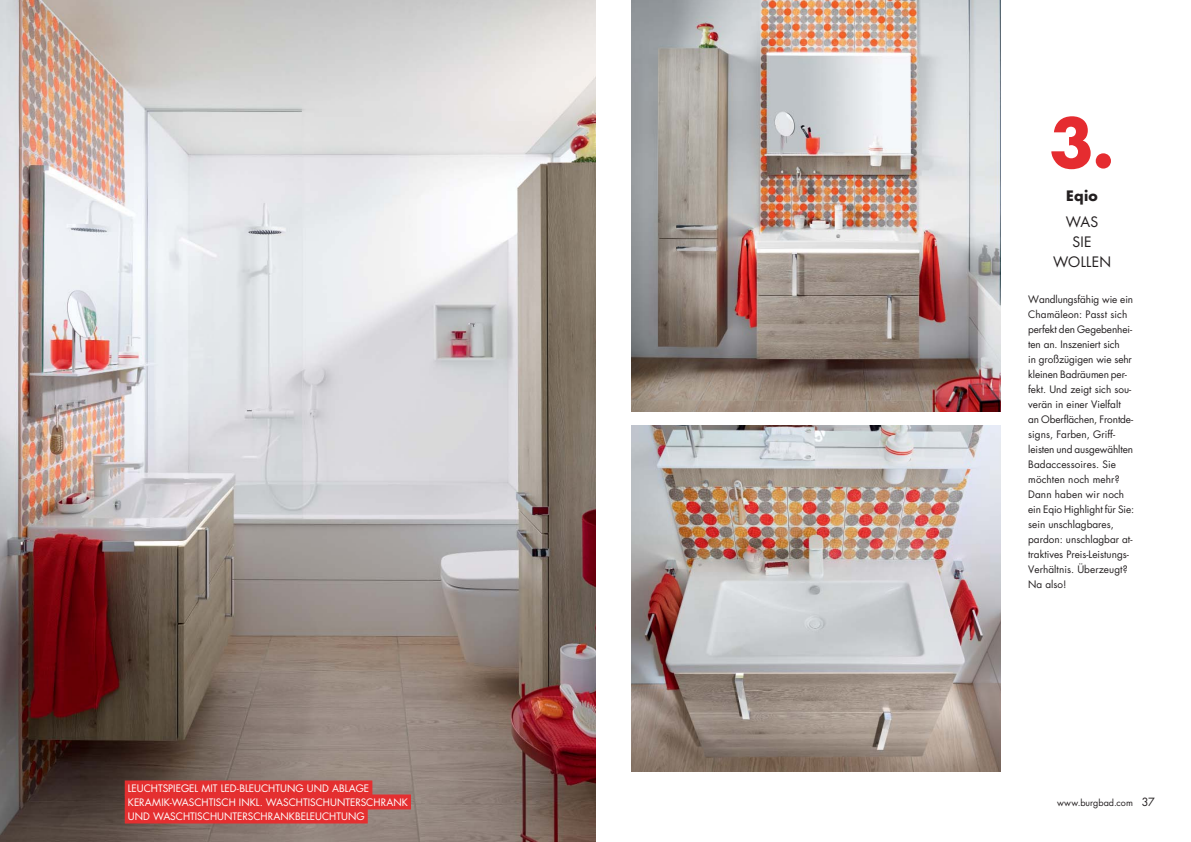
<style>
.page{position:relative;width:1191px;height:842px;background:#fff}
.page>*{position:absolute;margin:0;border:0;box-sizing:border-box;transform-origin:0 0}
.t1{font:700 65px "Futura Std";color:#e52c30}
.t2{font:14px/20px "Futura Std";letter-spacing:.015em;color:#231f20;text-align:center}
.t3{font:700 14px "Futura Std";color:#231f20}
.t4{font:10px/15px "Futura Std";color:#231f20}
.t5{font:10px/14px "Futura Std";color:#fff}
.t6{font:9px "Futura Std";letter-spacing:.005em;color:#231f20}
.s1{font-size:11px}
</style>
<div class="page">
<img style="left:0;top:0;width:595px;height:842px">
<img style="left:631px;top:0;width:369px;height:411px">
<img style="left:631px;top:425px;width:369px;height:346px">
<div style="left:125px;top:780px;width:247px;height:15px;background:#e42f30"></div>
<div style="left:125px;top:794px;width:286px;height:15px;background:#e42f30"></div>
<div style="left:125px;top:808px;width:243px;height:15px;background:#e42f30"></div>
<p class="t5" style="left:128px;top:782px;width:281px">LEUCHTSPIEGEL MIT LED-BLEUCHTUNG UND ABLAGE<br>KERAMIK-WASCHTISCH INKL. WASCHTISCHUNTERSCHRANK<br>UND WASCHTISCHUNTERSCHRANKBELEUCHTUNG</p>
<h1 class="t1" style="left:1049px;top:114px;width:67px">3.</h1>
<h2 class="t3" style="left:1066px;top:190px;width:33px">Eqio</h2>
<h2 class="t2" style="left:1053px;top:213px;width:59px">WAS<br>SIE<br>WOLLEN</h2>
<p class="t4" style="left:1028px;top:292px;width:108px">Wandlungsfähig wie ein<br>Chamäleon: Passt sich perfekt den Gegebenhei&shy;ten an. Inszeniert sich<br>in großzügigen wie sehr kleinen Badräumen per&shy;fekt. Und zeigt sich sou&shy;verän in einer Vielfalt<br>an Oberflächen, Frontde&shy;signs, Farben, Griff&shy;leisten und ausgewählten<br>Badaccessoires. Sie möchten noch mehr?<br>Dann haben wir noch ein Eqio Highlight für Sie: sein unschlagbares, pardon: unschlagbar at&shy;traktives Preis-Leistungs-<br>Verhältnis. Überzeugt?<br>Na also!</p>
<p class="t6" style="left:1057px;top:798px;width:99px">www.burgbad.com <span class="s1">37</span></p>
</div>
